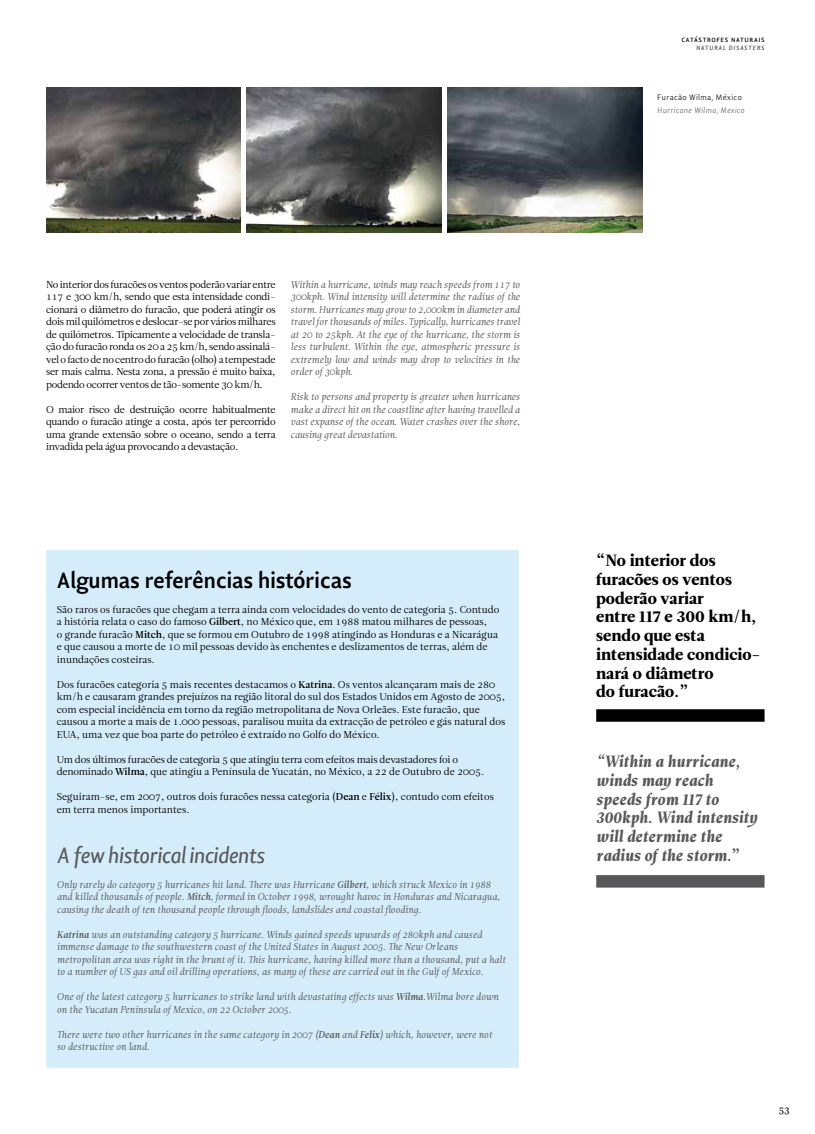
<style>
.page{position:relative;width:815px;height:1134px;background:#fff}
.page>*{position:absolute;margin:0;border:0;box-sizing:border-box;transform-origin:0 0}
.t1{font:700 22.5px "Lisboa Sans LF";letter-spacing:-.025em;color:#000}
.t2{font:italic 22.5px "Lisboa Sans LF";letter-spacing:-.025em;color:#58585a}
.t3{font:16.25px/18.8px "Leitura Roman 4";color:#000}
.t4{font:16.25px/18.8px "Leitura Italic 4";color:#58585a}
.t5{font:10px/12.5px "Leitura Roman 1";color:#000}
.t6{font:10px/12.5px "Leitura Italic 1";letter-spacing:-.01em;color:#58585a}
.t7{font:10px/12.5px "Leitura Roman 1";letter-spacing:-.02em;color:#000}
.t8{font:10px "Leitura Roman 2";color:#000}
.t9{font:italic 300 8.12px "Lisboa Sans LF";letter-spacing:.05em;color:#58585a}
.t10{font:300 8.12px "Lisboa Sans LF";letter-spacing:.05em;color:#000}
.t11{font:700 6.25px "Lisboa Sans LF";color:#000}
.t12{font:italic 700 6.25px "Lisboa Sans LF";letter-spacing:.1em;color:#58585a}
.s1{font-family:"Leitura Roman 3"}
.s2{font-family:"Leitura Italic 3"}
.s3{font-family:"Leitura Roman 4"}
</style>
<div class="page">
<div style="left:596px;top:709px;width:169px;height:13px;background:#000"></div>
<div style="left:596px;top:875px;width:169px;height:13px;background:#58585a"></div>
<div style="left:46px;top:550px;width:473px;height:518px;background:#d5edfa"></div>
<img style="left:46px;top:88px;width:195px;height:144px">
<img style="left:247px;top:88px;width:195px;height:144px">
<img style="left:448px;top:88px;width:194px;height:144px">
<p class="t5" style="left:46px;top:278px;width:231px;text-align:justify">No interior dos furacões os ventos poderão variar entre 117 e 300 km/h, sendo que esta intensidade condi&shy;cionará o diâmetro do furacão, que poderá atingir os dois mil quilómetros e deslocar-se por vários milhares de quilómetros. Tipicamente a velocidade de transla&shy;ção do furacão ronda os 20 a 25 km/h, sendo assinalá&shy;vel o facto de no centro do furacão (olho) a tempestade ser mais calma. Nesta zona, a pressão é muito baixa, podendo ocorrer ventos de tão-somente 30 km/h.</p>
<p class="t5" style="left:46px;top:403px;width:231px;text-align:justify">O maior risco de destruição ocorre habitualmente quando o furacão atinge a costa, após ter percorrido uma grande extensão sobre o oceano, sendo a terra invadida pela água provocando a devastação.</p>
<p class="t6" style="left:291px;top:278px;width:231px;text-align:justify">Within a hurricane, winds may reach speeds from 117 to 300kph. Wind intensity will determine the radius of the storm. Hurricanes may grow to 2,000km in diameter and travel for thousands of miles. Typically, hurricanes travel at 20 to 25kph. At the eye of the hurricane, the storm is less turbulent. Within the eye, atmospheric pressure is extremely low and winds may drop to velocities in the order of 30kph.</p>
<p class="t6" style="left:291px;top:390px;width:231px;text-align:justify">Risk to persons and property is greater when hurricanes make a direct hit on the coastline after having travelled a vast expanse of the ocean. Water crashes over the shore, causing great devastation.</p>
<h1 class="t1" style="left:57px;top:566px;width:297px">Algumas referências históricas</h1>
<p class="t5" style="left:57px;top:603px;width:444px">São raros os furacões que chegam a terra ainda com velocidades do vento de categoria 5. Contudo a história relata o caso do famoso <span class="s1">Gilbert</span>, no México que, em 1988 matou milhares de pessoas,<br>o grande furacão <span class="s1">Mitch</span>, que se formou em Outubro de 1998 atingindo as Honduras e a Nicarágua e que causou a morte de 10 mil pessoas devido às enchentes e deslizamentos de terras, além de inundações costeiras.</p>
<p class="t5" style="left:57px;top:678px;width:450px">Dos furacões categoria 5 mais recentes destacamos o <span class="s1">Katrina</span>. Os ventos alcançaram mais de 280 km/h e causaram grandes prejuízos na região litoral do sul dos Estados Unidos em Agosto de 2005, com especial incidência em torno da região metropolitana de Nova Orleães. Este furacão, que causou a morte a mais de 1.000 pessoas, paralisou muita da extracção de petróleo e gás natural dos EUA, uma vez que boa parte do petróleo é extraído no Golfo do México.</p>
<p class="t7" style="left:57px;top:753px;width:429px">Um dos últimos furacões de categoria 5 que atingiu terra com efeitos mais devastadores foi o denominado <span class="s1">Wilma</span>, que atingiu a Península de Yucatán, no México, a 22 de Outubro de 2005.</p>
<p class="t5" style="left:57px;top:790px;width:439px">Seguiram-se, em 2007, outros dois furacões nessa categoria (<span class="s1">Dean</span> e <span class="s1">Félix</span>), contudo com efeitos em terra menos importantes.</p>
<h1 class="t2" style="left:57px;top:842px;width:209px">A few historical incidents</h1>
<p class="t6" style="left:57px;top:878px;width:445px">Only rarely do category 5 hurricanes hit land. There was Hurricane <span class="s2">Gilbert</span>, which struck Mexico in 1988 and killed thousands of people. <span class="s2">Mitch</span>, formed in October 1998, wrought havoc in Honduras and Nicaragua, causing the death of ten thousand people through floods, landslides and coastal flooding.</p>
<p class="t6" style="left:57px;top:928px;width:450px"><span class="s2">Katrina</span> was an outstanding category 5 hurricane. Winds gained speeds upwards of 280kph and caused immense damage to the southwestern coast of the United States in August 2005. The New Orleans metropolitan area was right in the brunt of it. This hurricane, having killed more than a thousand, put a halt to a number of US gas and oil drilling operations, as many of these are carried out in the Gulf of Mexico.</p>
<p class="t6" style="left:57px;top:990px;width:443px">One of the latest category 5 hurricanes to strike land with devastating effects was <span class="s2">Wilma</span>.Wilma bore down on the Yucatan Peninsula of Mexico, on 22 October 2005.</p>
<p class="t6" style="left:57px;top:1028px;width:437px">There were two other hurricanes in the same category in 2007 (<span class="s2">Dean</span> and <span class="s2">Felix</span>) which, however, were not so destructive on land.</p>
<p class="t11" style="left:681px;top:36px;width:6px">CATÁSTRO</p>
<p class="t11" style="left:716px;top:36px;width:20px">FES NATURAIS</p>
<p class="t12" style="left:696px;top:44px;width:53px">NATURAL DISASTE</p>
<p class="t12" style="left:757px;top:44px;width:9px">RS</p>
<p class="t10" style="left:657px;top:93px;width:86px">Furacão Wilma, México</p>
<p class="t9" style="left:657px;top:105px;width:89px">Hurricane Wilma, Mexico</p>
<h2 class="t3" style="left:596px;top:551px;width:163px">“No interior dos furacões os ventos poderão variar<br>entre 117 e 300 km/h, sendo que esta intensidade condicio&shy;nará o diâmetro<br>do furacão.”</h2>
<h2 class="t4" style="left:596px;top:752px;width:163px">“Within a hurricane, winds may reach speeds from 117 to<br>300kph. Wind intensity will determine the radius of the storm.<span class="s3">”</span></h2>
<p class="t8" style="left:779px;top:1103px;width:12px">53</p>
</div>
